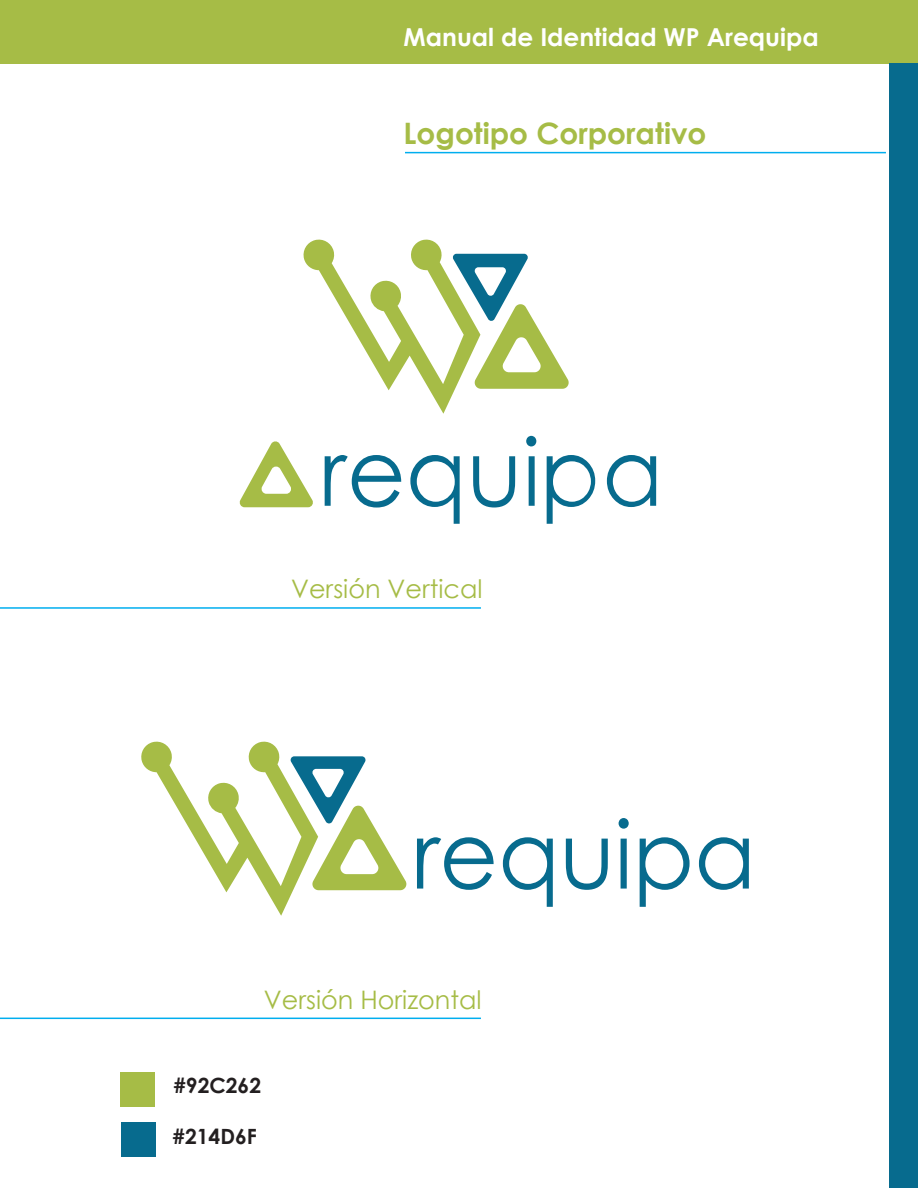
<style>
.page{position:relative;width:918px;height:1188px;background:#fff}
.page>*{position:absolute;margin:0;border:0;box-sizing:border-box;transform-origin:0 0}
.t1{font:700 29.55px "Century Gothic";color:#a6bc46}
.t2{font:25.5px "Century Gothic";color:#a6bc46}
.t3{font:700 24.75px "Century Gothic";color:#fff}
.t4{font:700 21px "Century Gothic";color:#231f20}
</style>
<div class="page">
<svg style="left:417px;top:837px;width:77px;height:53px"></svg>
<svg style="left:503px;top:837px;width:50px;height:70px"></svg>
<svg style="left:566px;top:839px;width:42px;height:51px"></svg>
<svg style="left:619px;top:818px;width:10px;height:71px"></svg>
<svg style="left:640px;top:837px;width:50px;height:70px"></svg>
<svg style="left:699px;top:837px;width:50px;height:53px"></svg>
<svg style="left:141px;top:741px;width:266px;height:175px"></svg>
<div style="left:120px;top:1072px;width:34px;height:35px;background:#a6bc46"></div>
<div style="left:122px;top:1122px;width:34px;height:34px;background:#076b8e"></div>
<div style="left:0;top:0;width:918px;height:63px;background:#a6bc46"></div>
<hr style="left:0;top:607px;width:481px;height:2px;background:#00aeef">
<hr style="left:405px;top:152px;width:481px;height:1px;background:#00aeef">
<hr style="left:0;top:1018px;width:481px;height:1px;background:#00aeef">
<div style="left:890px;top:63px;width:28px;height:1125px;background:#076b8e"></div>
<svg style="left:303px;top:239px;width:266px;height:175px"></svg>
<svg style="left:325px;top:455px;width:76px;height:53px"></svg>
<svg style="left:410px;top:455px;width:50px;height:69px"></svg>
<svg style="left:473px;top:456px;width:42px;height:52px"></svg>
<svg style="left:526px;top:436px;width:10px;height:70px"></svg>
<svg style="left:547px;top:455px;width:48px;height:69px"></svg>
<svg style="left:607px;top:455px;width:49px;height:52px"></svg>
<svg style="left:239px;top:441px;width:74px;height:66px"></svg>
<p class="t3" style="left:404px;top:18px;width:417px">Manual de Identidad WP Arequipa</p>
<p class="t1" style="left:404px;top:110px;width:304px">Logotipo Corporativo</p>
<p class="t2" style="left:291px;top:571px;width:193px">Versión Vertical</p>
<p class="t2" style="left:264px;top:982px;width:219px">Versión Horizontal</p>
<p class="t4" style="left:173px;top:1070px;width:89px">#92C262</p>
<p class="t4" style="left:172px;top:1120px;width:86px">#214D6F</p>
</div>
